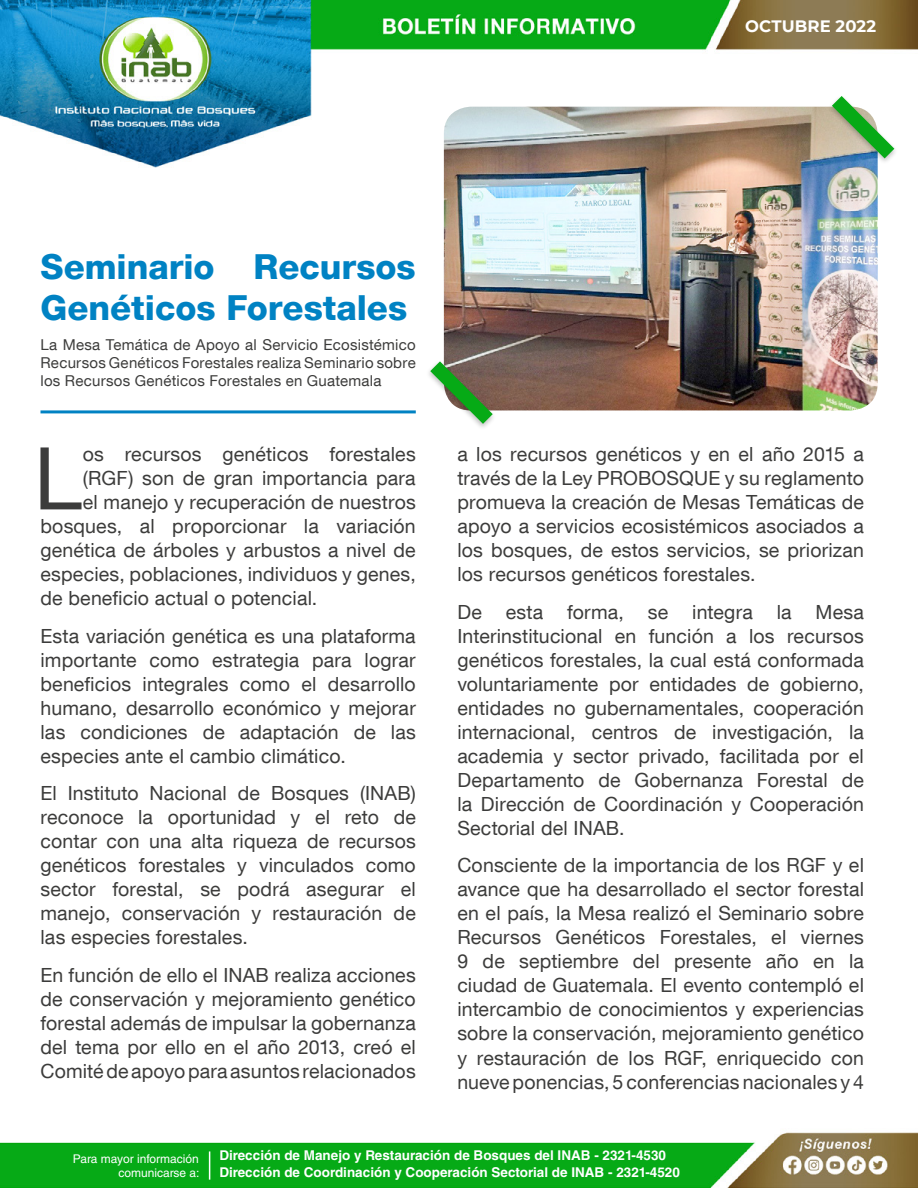
<style>
.page{position:relative;width:918px;height:1188px;background:#fff}
.page>*{position:absolute;margin:0;border:0;box-sizing:border-box;transform-origin:0 0}
.t1{font:86.7px "Helvetica Neue LT Com";color:#3c3c3b}
.t2{font:800 34.5px/41.4px "Helvetica Neue LT Com";letter-spacing:-.005em;color:#0082c3}
.t3{font:19.5px/24px "Helvetica Neue LT Com";letter-spacing:.01em;color:#3c3c3b;text-align:justify}
.t4{font:700 16.5px "Montserrat";letter-spacing:.005em;color:#fff}
.t5{font:15px/18px "Helvetica Neue LT Com";letter-spacing:.02em;color:#3c3c3b;text-align:justify}
.t6{font:700 13.5px/16.5px "Helvetica LT Std";color:#fff}
.t7{font:12px/13.5px "Helvetica LT Std";color:#fff;text-align:right}
</style>
<div class="page">
<img style="left:0;top:0;width:918px;height:1188px">
<img style="left:444px;top:107px;width:434px;height:303px">
<svg style="left:209px;top:1151px;width:1px;height:29px"></svg>
<hr style="left:40px;top:410px;width:376px;height:3px;background:#0082c3">
<div style="left:828px;top:94px;width:71px;height:71px;background:#000;opacity:.25"></div>
<svg style="left:832px;top:96px;width:62px;height:62px"></svg>
<div style="left:426px;top:360px;width:71px;height:71px;background:#000;opacity:.25"></div>
<svg style="left:430px;top:361px;width:63px;height:63px"></svg>
<p class="t4" style="left:745px;top:14px;width:133px">OCTUBRE 2022</p>
<h2 class="t2" style="left:40px;top:246px;width:377px">Seminario Recursos<br>Genéticos Forestales</h2>
<p class="t5" style="left:40px;top:335px;width:377px">La Mesa Temática de Apoyo al Servicio Ecosistémico Recursos Genéticos Forestales realiza Seminario sobre los Recursos Genéticos Forestales en Guatemala</p>
<h1 class="t1" style="left:34px;top:425px;width:50px">L</h1>
<p class="t3" style="left:83px;top:442px;width:334px">os recursos genéticos forestales</p>
<p class="t3" style="left:83px;top:466px;width:334px">(RGF) son de gran importancia para</p>
<p class="t3" style="left:83px;top:490px;width:334px">el manejo y recuperación de nuestros</p>
<p class="t3" style="left:41px;top:514px;width:377px">bosques, al proporcionar la variación</p>
<p class="t3" style="left:41px;top:538px;width:377px">genética de árboles y arbustos a nivel de</p>
<p class="t3" style="left:41px;top:562px;width:377px">especies, poblaciones, individuos y genes,</p>
<p class="t3" style="left:41px;top:586px;width:278px">de beneficio actual o potencial.</p>
<p class="t3" style="left:41px;top:624px;width:377px">Esta variación genética es una plataforma importante como estrategia para lograr beneficios integrales como el desarrollo humano, desarrollo económico y mejorar las condiciones de adaptación de las especies ante el cambio climático.</p>
<p class="t3" style="left:41px;top:781px;width:377px">El Instituto Nacional de Bosques (INAB) reconoce la oportunidad y el reto de contar con una alta riqueza de recursos genéticos forestales y vinculados como sector forestal, se podrá asegurar el manejo, conservación y restauración de las especies forestales.</p>
<p class="t3" style="left:41px;top:963px;width:377px">En función de ello el INAB realiza acciones de conservación y mejoramiento genético forestal además de impulsar la gobernanza del tema por ello en el año 2013, creó el Comité de apoyo para asuntos relacionados</p>
<p class="t3" style="left:457px;top:442px;width:408px">a los recursos genéticos y en el año 2015 a través de la Ley PROBOSQUE y su reglamento promueva la creación de Mesas Temáticas de apoyo a servicios ecosistémicos asociados a los bosques, de estos servicios, se priorizan los recursos genéticos forestales.</p>
<p class="t3" style="left:457px;top:600px;width:408px">De esta forma, se integra la Mesa Interinstitucional en función a los recursos genéticos forestales, la cual está conformada voluntariamente por entidades de gobierno, entidades no gubernamentales, cooperación internacional, centros de investigación, la academia y sector privado, facilitada por el Departamento de Gobernanza Forestal de la Dirección de Coordinación y Cooperación Sectorial del INAB.</p>
<p class="t3" style="left:457px;top:853px;width:408px">Consciente de la importancia de los RGF y el avance que ha desarrollado el sector forestal en el país, la Mesa realizó el Seminario sobre Recursos Genéticos Forestales, el viernes 9 de septiembre del presente año en la ciudad de Guatemala. El evento contempló el intercambio de conocimientos y experiencias sobre la conservación, mejoramiento genético y restauración de los RGF, enriquecido con nueve ponencias, 5 conferencias nacionales y 4</p>
<p class="t7" style="left:73px;top:1152px;width:128px">Para mayor información comunicarse a:</p>
<p class="t6" style="left:219px;top:1147px;width:462px">Dirección de Manejo y Restauración de Bosques del INAB - 2321-4530<br>Dirección de Coordinación y Cooperación Sectorial de INAB - 2321-4520</p>
</div>
